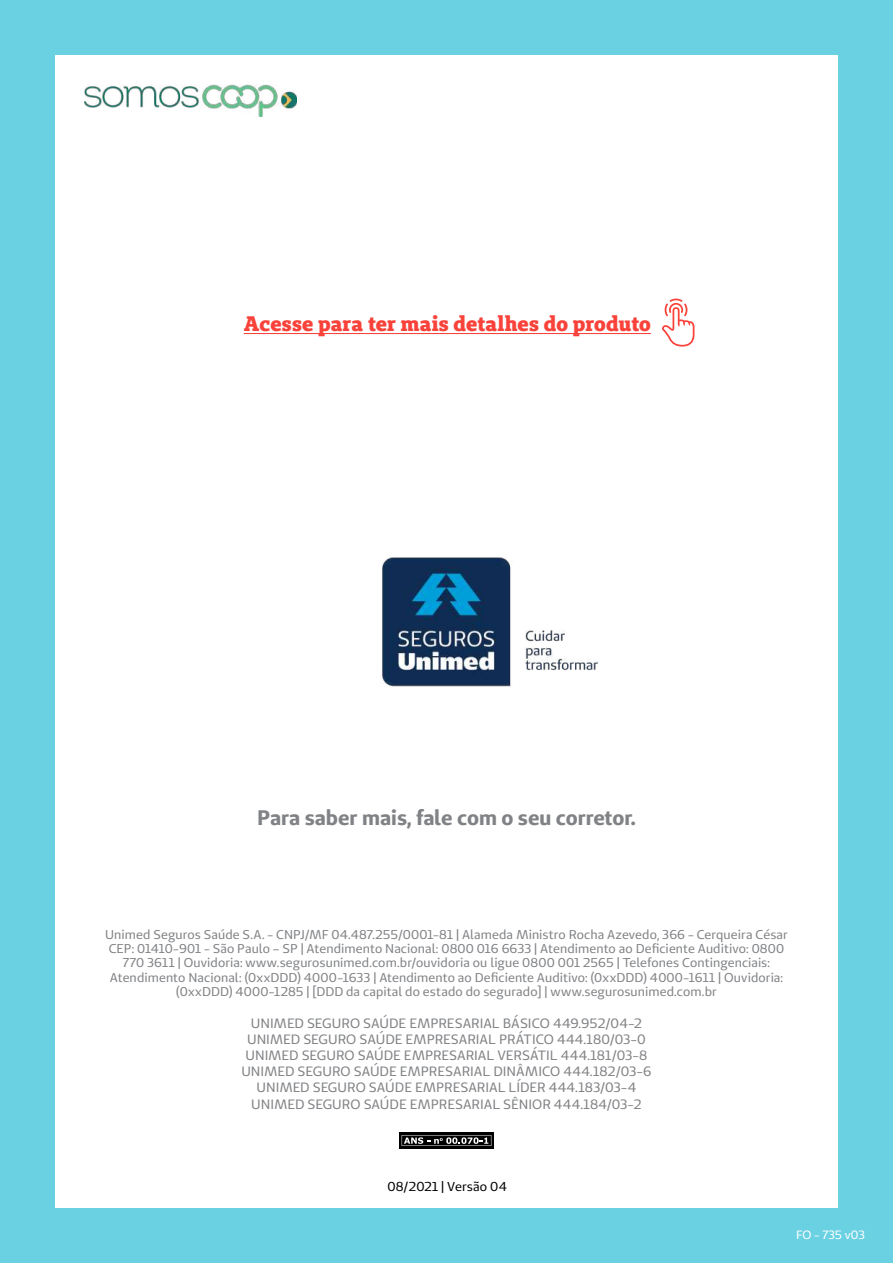
<style>
.page{position:relative;width:893px;height:1263px;background:#fff}
.page>*{position:absolute;margin:0;border:0;box-sizing:border-box;transform-origin:0 0}
.t1{font:700 21px "Unimed Sans";color:#808285}
.t2{font:800 21px "Unimed Slab";letter-spacing:.005em;color:#f9423a}
.t3{font:13.5px/16.2px "Unimed Sans";color:#808285;text-align:center}
.t4{font:12.9px "Unimed Sans";letter-spacing:.01em;color:#000}
.t5{font:12.75px/14.2px "Unimed Sans";letter-spacing:.01em;color:#808285;text-align:center}
.t6{font:12px "Unimed Sans";color:#fff}
</style>
<div class="page">
<div style="left:0;top:0;width:893px;height:54px;background:#6ad1e3"></div>
<div style="left:0;top:1209px;width:893px;height:54px;background:#6ad1e3"></div>
<div style="left:0;top:0;width:54px;height:1263px;background:#6ad1e3"></div>
<div style="left:839px;top:0;width:54px;height:1263px;background:#6ad1e3"></div>
<svg style="left:662px;top:298px;width:32px;height:49px"></svg>
<img style="left:84px;top:84px;width:213px;height:32px">
<img style="left:382px;top:557px;width:217px;height:130px">
<div style="left:399px;top:1132px;width:95px;height:17px;background:#000"></div>
<svg style="left:402px;top:1135px;width:89px;height:11px"></svg>
<hr style="left:244px;top:333px;width:407px;height:1px;background:#f9423a">
<h1 class="t2" style="left:244px;top:310px;width:409px">Acesse para ter mais detalhes do produto</h1>
<h1 class="t1" style="left:257px;top:803px;width:380px">Para saber mais, fale com o seu corretor.</h1>
<p class="t5" style="left:105px;top:927px;width:684px">Unimed Seguros Saúde S.A. - CNPJ/MF 04.487.255/0001-81 | Alameda Ministro Rocha Azevedo, 366 - Cerqueira César CEP: 01410-901 - São Paulo – SP | Atendimento Nacional: 0800 016 6633 | Atendimento ao Deficiente Auditivo: 0800<br>770 3611 | Ouvidoria: www.segurosunimed.com.br/ouvidoria ou ligue 0800 001 2565 | Telefones Contingenciais:<br>Atendimento Nacional: (0xxDDD) 4000-1633 | Atendimento ao Deficiente Auditivo: (0xxDDD) 4000-1611 | Ouvidoria: (0xxDDD) 4000-1285 | [DDD da capital do estado do segurado] | www.segurosunimed.com.br</p>
<p class="t3" style="left:241px;top:1014px;width:412px">UNIMED SEGURO SAÚDE EMPRESARIAL BÁSICO 449.952/04-2<br>UNIMED SEGURO SAÚDE EMPRESARIAL PRÁTICO 444.180/03-0<br>UNIMED SEGURO SAÚDE EMPRESARIAL VERSÁTIL 444.181/03-8<br>UNIMED SEGURO SAÚDE EMPRESARIAL DINÂMICO 444.182/03-6<br>UNIMED SEGURO SAÚDE EMPRESARIAL LÍDER 444.183/03-4<br>UNIMED SEGURO SAÚDE EMPRESARIAL SÊNIOR 444.184/03-2</p>
<p class="t4" style="left:387px;top:1178px;width:121px">08/2021 | Versão 04</p>
<p class="t6" style="left:796px;top:1227px;width:71px">FO - 735 v03</p>
</div>
